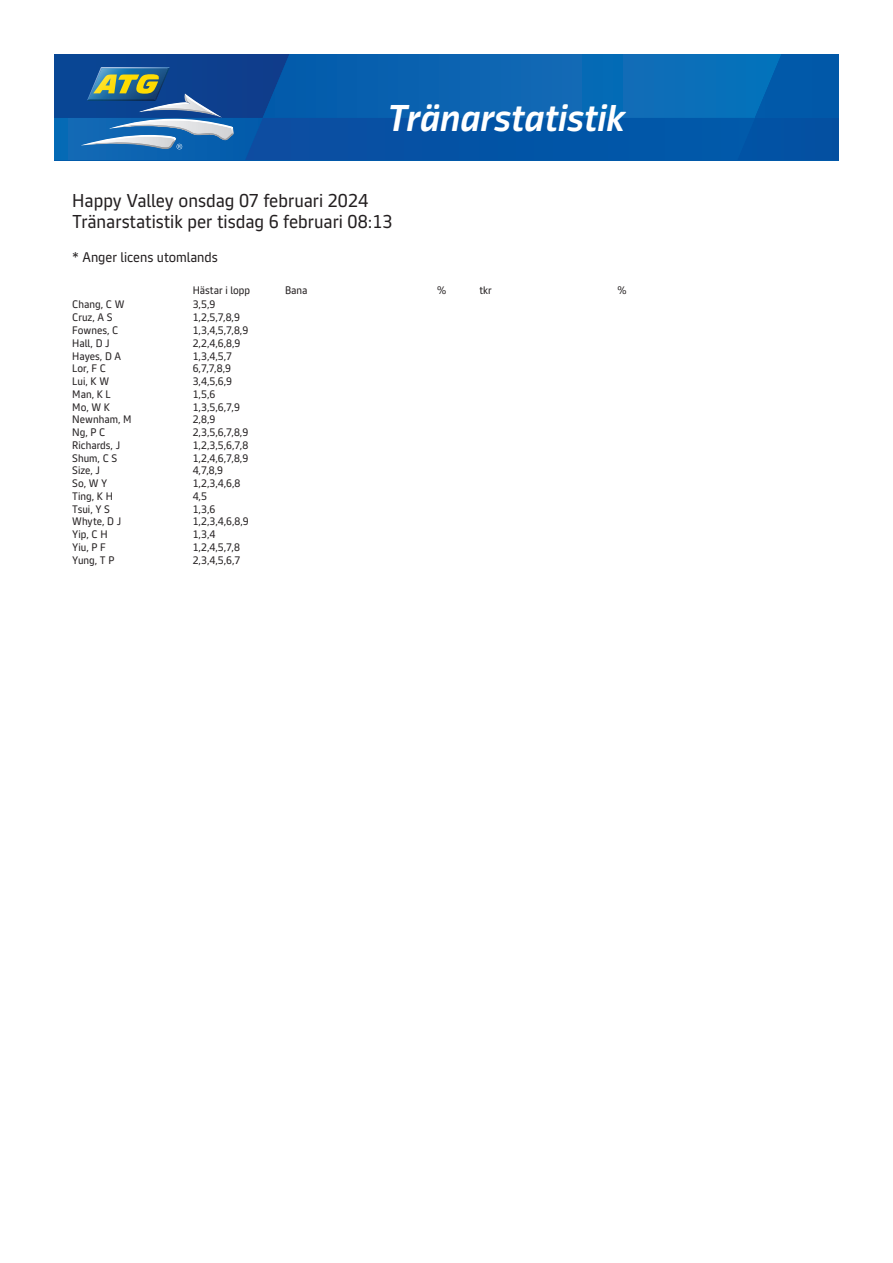
<style>
.page{position:relative;width:893px;height:1263px;background:#fff}
.page>*{position:absolute;margin:0;border:0;box-sizing:border-box;transform-origin:0 0}
.t1{font:italic 700 36px "ATG Text";color:#fff}
.t2{font:18px/21.6px "ATG Text";color:#231f20}
.t3{font:13.5px "ATG Text";color:#231f20}
.t4{font:10.5px "ATG Text";color:#231f20}
</style>
<div class="page">
<svg style="left:54px;top:54px;width:785px;height:106px;background:#105ea8"></svg>
<h1 class="t1" style="left:387px;top:100px;width:239px">Tränarstatistik</h1>
<h2 class="t2" style="left:72px;top:190px;width:322px">Happy Valley onsdag 07 februari 2024<br>Tränarstatistik per tisdag 6 februari 08:13</h2>
<p class="t3" style="left:72px;top:250px;width:147px">* Anger licens utomlands</p>
<p class="t4" style="left:193px;top:285px;width:59px">Hästar i lopp</p>
<p class="t4" style="left:285px;top:285px;width:24px">Bana</p>
<p class="t4" style="left:437px;top:285px;width:11px">%</p>
<p class="t4" style="left:479px;top:285px;width:14px">tkr</p>
<p class="t4" style="left:618px;top:285px;width:11px">%</p>
<p class="t4" style="left:72px;top:299px;width:54px">Chang, C W</p>
<p class="t4" style="left:193px;top:299px;width:24px">3,5,9</p>
<p class="t4" style="left:72px;top:312px;width:42px">Cruz, A S</p>
<p class="t4" style="left:193px;top:312px;width:49px">1,2,5,7,8,9</p>
<p class="t4" style="left:72px;top:325px;width:48px">Fownes, C</p>
<p class="t4" style="left:193px;top:325px;width:57px">1,3,4,5,7,8,9</p>
<p class="t4" style="left:72px;top:338px;width:39px">Hall, D J</p>
<p class="t4" style="left:193px;top:338px;width:49px">2,2,4,6,8,9</p>
<p class="t4" style="left:72px;top:350px;width:50px">Hayes, D A</p>
<p class="t4" style="left:193px;top:350px;width:41px">1,3,4,5,7</p>
<p class="t4" style="left:72px;top:363px;width:35px">Lor, F C</p>
<p class="t4" style="left:193px;top:363px;width:40px">6,7,7,8,9</p>
<p class="t4" style="left:72px;top:376px;width:38px">Lui, K W</p>
<p class="t4" style="left:193px;top:376px;width:41px">3,4,5,6,9</p>
<p class="t4" style="left:72px;top:389px;width:40px">Man, K L</p>
<p class="t4" style="left:193px;top:389px;width:24px">1,5,6</p>
<p class="t4" style="left:72px;top:401px;width:39px">Mo, W K</p>
<p class="t4" style="left:193px;top:401px;width:49px">1,3,5,6,7,9</p>
<p class="t4" style="left:72px;top:414px;width:61px">Newnham, M</p>
<p class="t4" style="left:193px;top:414px;width:24px">2,8,9</p>
<p class="t4" style="left:72px;top:427px;width:35px">Ng, P C</p>
<p class="t4" style="left:193px;top:427px;width:57px">2,3,5,6,7,8,9</p>
<p class="t4" style="left:72px;top:440px;width:49px">Richards, J</p>
<p class="t4" style="left:193px;top:440px;width:57px">1,2,3,5,6,7,8</p>
<p class="t4" style="left:72px;top:452px;width:46px">Shum, C S</p>
<p class="t4" style="left:193px;top:452px;width:57px">1,2,4,6,7,8,9</p>
<p class="t4" style="left:72px;top:465px;width:29px">Size, J</p>
<p class="t4" style="left:193px;top:465px;width:32px">4,7,8,9</p>
<p class="t4" style="left:72px;top:478px;width:37px">So, W Y</p>
<p class="t4" style="left:193px;top:478px;width:49px">1,2,3,4,6,8</p>
<p class="t4" style="left:72px;top:491px;width:42px">Ting, K H</p>
<p class="t4" style="left:193px;top:491px;width:16px">4,5</p>
<p class="t4" style="left:72px;top:503px;width:39px">Tsui, Y S</p>
<p class="t4" style="left:193px;top:503px;width:24px">1,3,6</p>
<p class="t4" style="left:72px;top:516px;width:51px">Whyte, D J</p>
<p class="t4" style="left:193px;top:516px;width:58px">1,2,3,4,6,8,9</p>
<p class="t4" style="left:72px;top:529px;width:37px">Yip, C H</p>
<p class="t4" style="left:193px;top:529px;width:24px">1,3,4</p>
<p class="t4" style="left:72px;top:542px;width:35px">Yiu, P F</p>
<p class="t4" style="left:193px;top:542px;width:49px">1,2,4,5,7,8</p>
<p class="t4" style="left:72px;top:554px;width:44px">Yung, T P</p>
<p class="t4" style="left:193px;top:554px;width:49px">2,3,4,5,6,7</p>
</div>
